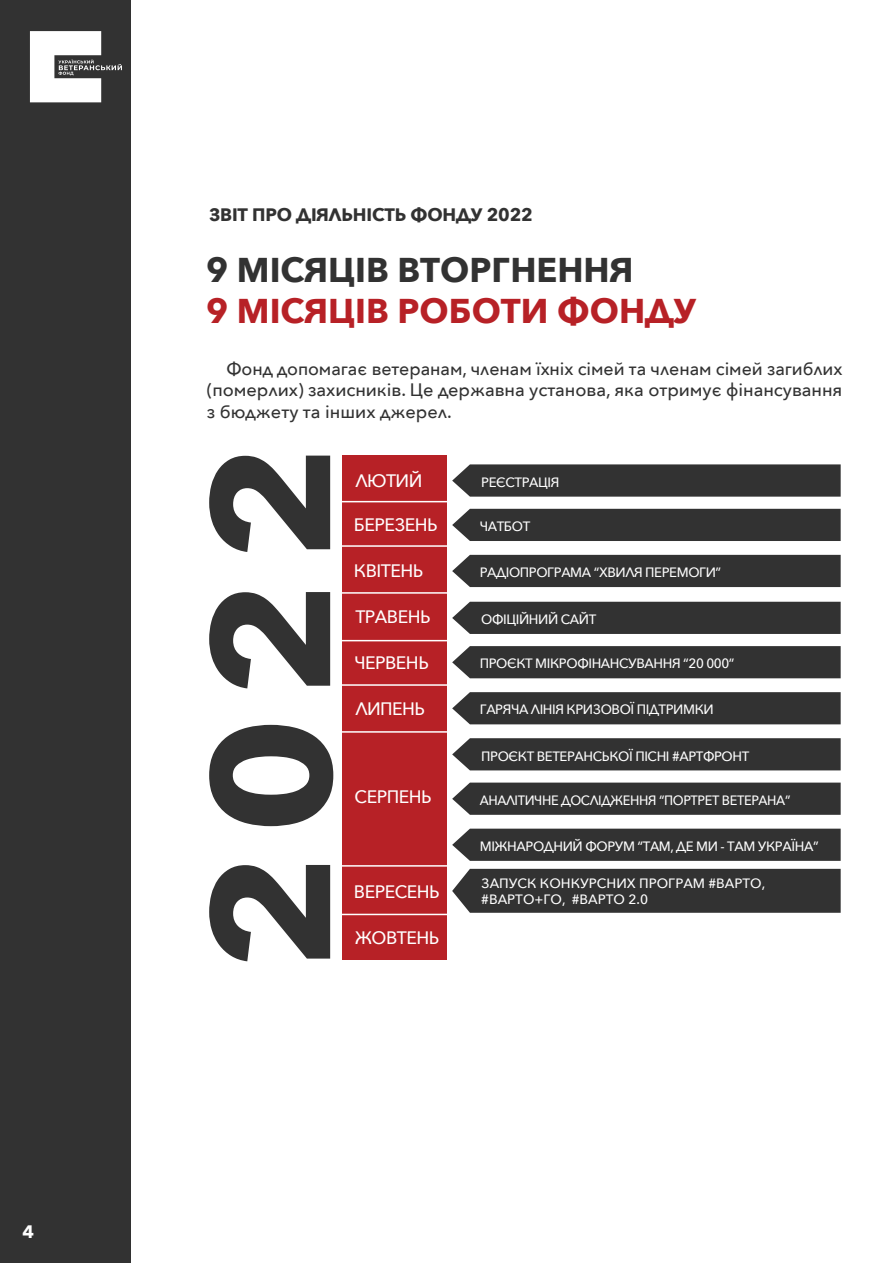
<style>
.page{position:relative;width:893px;height:1263px;background:#fff}
.page>*{position:absolute;margin:0;border:0;box-sizing:border-box;transform-origin:0 0}
.t1{font:700 34.35px "Avenir Next";color:#b72126}
.t2{font:700 34.35px "Avenir Next";color:#323232}
.t3{font:500 18px/21.6px "Avenir Next";letter-spacing:-.005em;color:#323232;text-align:justify}
.t4{font:500 18px "Avenir Next";letter-spacing:-.03em;color:#fff}
.t5{font:700 18px "Avenir Next";letter-spacing:-.01em;color:#323232}
.t6{font:700 18px "Avenir Next";color:#fff}
.t7{font:500 13.5px "Avenir Next";letter-spacing:-.03em;color:#fff}
.t8{font:500 13.5px/16.2px "Avenir Next";color:#fff}
.t9{font:500 13.5px "Avenir Next";letter-spacing:-.03em;color:#fff;scale:.95 1}
</style>
<div class="page">
<svg style="left:452px;top:464px;width:389px;height:33px;background:#3b3b3b"></svg>
<div style="left:452px;top:555px;width:389px;height:32px;background:#323232"></div>
<div style="left:452px;top:509px;width:389px;height:32px;background:#323232"></div>
<div style="left:0;top:0;width:130px;height:1263px;background:#323232"></div>
<svg style="left:30px;top:31px;width:92px;height:71px"></svg>
<div style="left:343px;top:455px;width:104px;height:505px;background:#b72126"></div>
<div style="left:452px;top:602px;width:389px;height:32px;background:#323232"></div>
<div style="left:452px;top:692px;width:389px;height:32px;background:#323232"></div>
<div style="left:452px;top:646px;width:389px;height:32px;background:#323232"></div>
<div style="left:452px;top:738px;width:389px;height:32px;background:#323232"></div>
<div style="left:452px;top:829px;width:389px;height:32px;background:#323232"></div>
<div style="left:452px;top:783px;width:389px;height:32px;background:#323232"></div>
<div style="left:452px;top:869px;width:389px;height:44px;background:#323232"></div>
<svg style="left:209px;top:865px;width:121px;height:96px"></svg>
<svg style="left:209px;top:725px;width:124px;height:101px"></svg>
<svg style="left:209px;top:592px;width:121px;height:96px"></svg>
<svg style="left:209px;top:456px;width:121px;height:96px"></svg>
<hr style="left:337px;top:501px;width:116px;height:1px;background:#fff">
<hr style="left:337px;top:545px;width:116px;height:2px;background:#fff">
<hr style="left:337px;top:592px;width:116px;height:2px;background:#fff">
<hr style="left:337px;top:640px;width:116px;height:1px;background:#fff">
<hr style="left:337px;top:684px;width:116px;height:2px;background:#fff">
<hr style="left:337px;top:731px;width:116px;height:2px;background:#fff">
<hr style="left:337px;top:865px;width:116px;height:2px;background:#fff">
<hr style="left:337px;top:914px;width:116px;height:1px;background:#fff">
<h2 class="t6" style="left:23px;top:1216px;width:13px">4</h2>
<h2 class="t5" style="left:209px;top:199px;width:325px">ЗВІТ ПРО ДІЯЛЬНІСТЬ ФОНДУ 2022</h2>
<h1 class="t2" style="left:206px;top:240px;width:429px">9 МІСЯЦІВ ВТОРГНЕННЯ</h1>
<h1 class="t1" style="left:206px;top:281px;width:491px">9 МІСЯЦІВ РОБОТИ ФОНДУ</h1>
<h2 class="t3" style="left:207px;top:357px;width:637px;text-indent:19px">Фонд допомагає ветеранам, членам їхніх сімей та членам сімей загиблих (померлих) захисників. Це державна установа, яка отримує фінансування з бюджету та інших джерел.</h2>
<h2 class="t4" style="left:355px;top:465px;width:68px">ЛЮТИЙ</h2>
<h2 class="t4" style="left:354px;top:509px;width:85px">БЕРЕЗЕНЬ</h2>
<h2 class="t4" style="left:354px;top:555px;width:71px">КВІТЕНЬ</h2>
<h2 class="t4" style="left:355px;top:602px;width:77px">ТРАВЕНЬ</h2>
<h2 class="t4" style="left:354px;top:648px;width:76px">ЧЕРВЕНЬ</h2>
<h2 class="t4" style="left:355px;top:694px;width:71px">ЛИПЕНЬ</h2>
<h2 class="t4" style="left:355px;top:782px;width:78px">СЕРПЕНЬ</h2>
<h2 class="t4" style="left:354px;top:876px;width:87px">ВЕРЕСЕНЬ</h2>
<h2 class="t4" style="left:355px;top:922px;width:86px">ЖОВТЕНЬ</h2>
<p class="t7" style="left:481px;top:470px;width:80px">РЕЄСТРАЦІЯ</p>
<p class="t7" style="left:480px;top:515px;width:52px">ЧАТБОТ</p>
<p class="t7" style="left:480px;top:561px;width:243px">РАДІОПРОГРАМА “ХВИЛЯ ПЕРЕМОГИ”</p>
<p class="t7" style="left:481px;top:608px;width:117px">ОФІЦІЙНИЙ САЙТ</p>
<p class="t7" style="left:480px;top:652px;width:256px">ПРОЄКТ МІКРОФІНАНСУВАННЯ “20 000”</p>
<p class="t7" style="left:480px;top:698px;width:236px">ГАРЯЧА ЛІНІЯ КРИЗОВОЇ ПІДТРИМКИ</p>
<p class="t7" style="left:481px;top:744px;width:270px">ПРОЄКТ ВЕТЕРАНСЬКОЇ ПІСНІ #АРТФРОНТ</p>
<p class="t9" style="left:480px;top:789px;width:329px">АНАЛІТИЧНЕ ДОСЛІДЖЕННЯ “ПОРТРЕТ ВЕТЕРАНА”</p>
<p class="t7" style="left:480px;top:835px;width:340px">МІЖНАРОДНИЙ ФОРУМ “ТАМ, ДЕ МИ - ТАМ УКРАЇНА”</p>
<p class="t8" style="left:481px;top:875px;width:285px">ЗАПУСК КОНКУРСНИХ ПРОГРАМ #ВАРТО, #ВАРТО+ГО, #ВАРТО 2.0</p>
</div>
